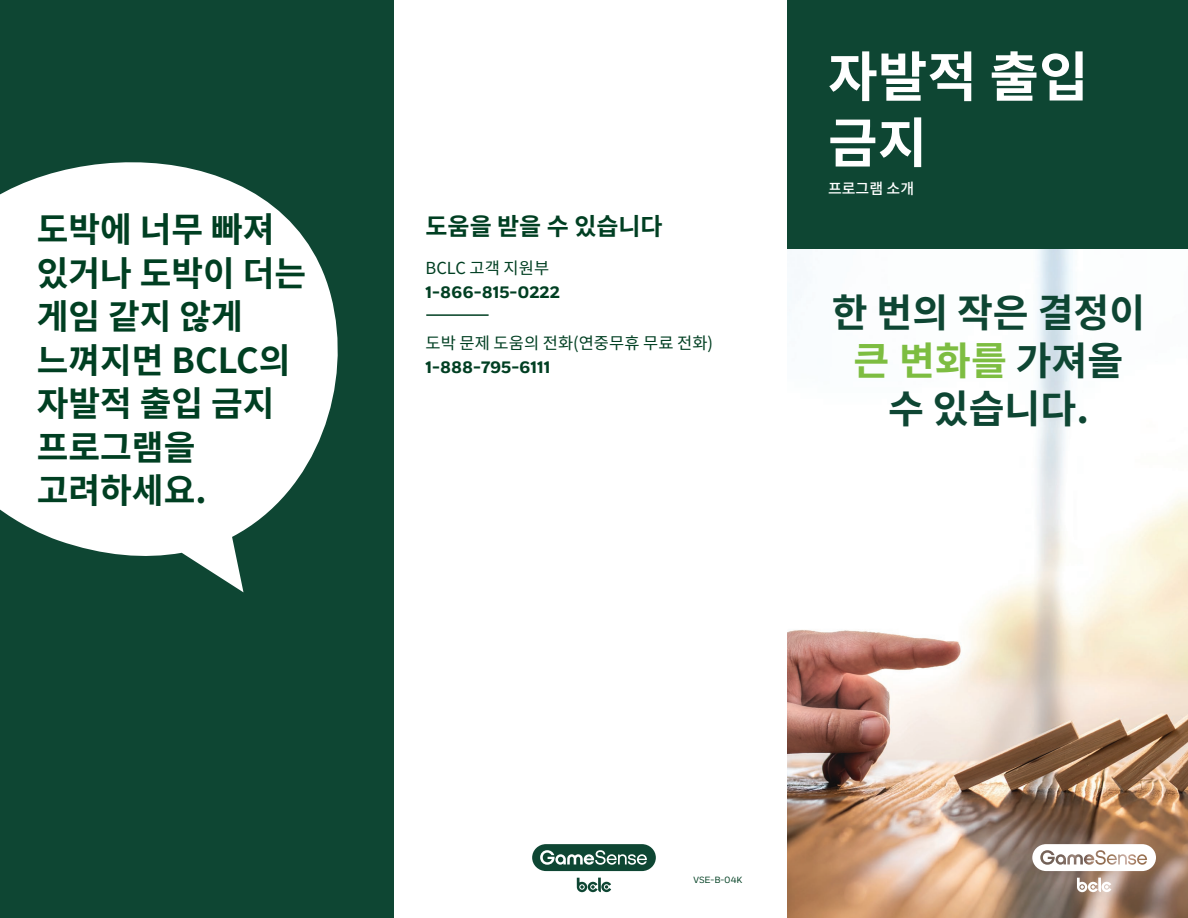
<style>
.page{position:relative;width:1188px;height:918px;background:#fff}
.page>*{position:absolute;margin:0;border:0;box-sizing:border-box;transform-origin:0 0}
.t1{font:700 54px/66px "Source Han Sans KR";color:#fff}
.t2{font:700 39px/48px "Source Han Sans KR";color:#0e4633;text-align:center}
.t3{font:700 34.5px/43.5px "Source Han Sans KR";color:#003f22}
.t4{font:700 24px "Source Han Sans KR";color:#003f22}
.t5{font:16.5px "Source Han Sans KR";color:#003f22}
.t6{font:700 16.5px "Fort";color:#003f22}
.t7{font:500 15px "Source Han Sans KR";color:#fff}
.t8{font:9px "Fort";letter-spacing:-.01em;color:#003f22}
.s1{color:#7dbd41}
</style>
<div class="page">
<div style="left:0;top:0;width:393px;height:918px;background:#0e4633"></div>
<div style="left:787px;top:0;width:401px;height:918px;background:#0e4633"></div>
<img style="left:787px;top:249px;width:401px;height:669px">
<svg style="left:1032px;top:844px;width:124px;height:27px;background:#e5dfdb"></svg>
<svg style="left:1077px;top:878px;width:34px;height:14px"></svg>
<svg style="left:532px;top:844px;width:124px;height:27px;background:#446f60"></svg>
<svg style="left:577px;top:878px;width:34px;height:14px"></svg>
<svg style="left:0;top:162px;width:338px;height:430px;fill:#fff"></svg>
<hr style="left:426px;top:314px;width:63px;height:2px;background:#003f22">
<p class="t3" style="left:37px;top:209px;width:271px">도박에 너무 빠져 있거나 도박이 더는 게임 같지 않게 느껴지면 BCLC의 자발적 출입 금지 프로그램을 고려하세요.</p>
<p class="t4" style="left:426px;top:212px;width:239px">도움을 받을 수 있습니다</p>
<p class="t5" style="left:426px;top:259px;width:125px">BCLC 고객 지원부</p>
<p class="t6" style="left:426px;top:282px;width:136px">1-866-815-0222</p>
<p class="t5" style="left:426px;top:334px;width:289px">도박 문제 도움의 전화(연중무휴 무료 전화)</p>
<p class="t6" style="left:426px;top:357px;width:127px">1-888-795-6111</p>
<h1 class="t1" style="left:828px;top:45px;width:262px">자발적 출입 금지</h1>
<p class="t7" style="left:828px;top:180px;width:88px">프로그램 소개</p>
<p class="t2" style="left:832px;top:289px;width:315px">한 번의 작은 결정이 <span class="s1">큰 변화를</span> 가져올 수 있습니다.</p>
<p class="t8" style="left:694px;top:875px;width:50px">VSE-B-04K</p>
</div>
